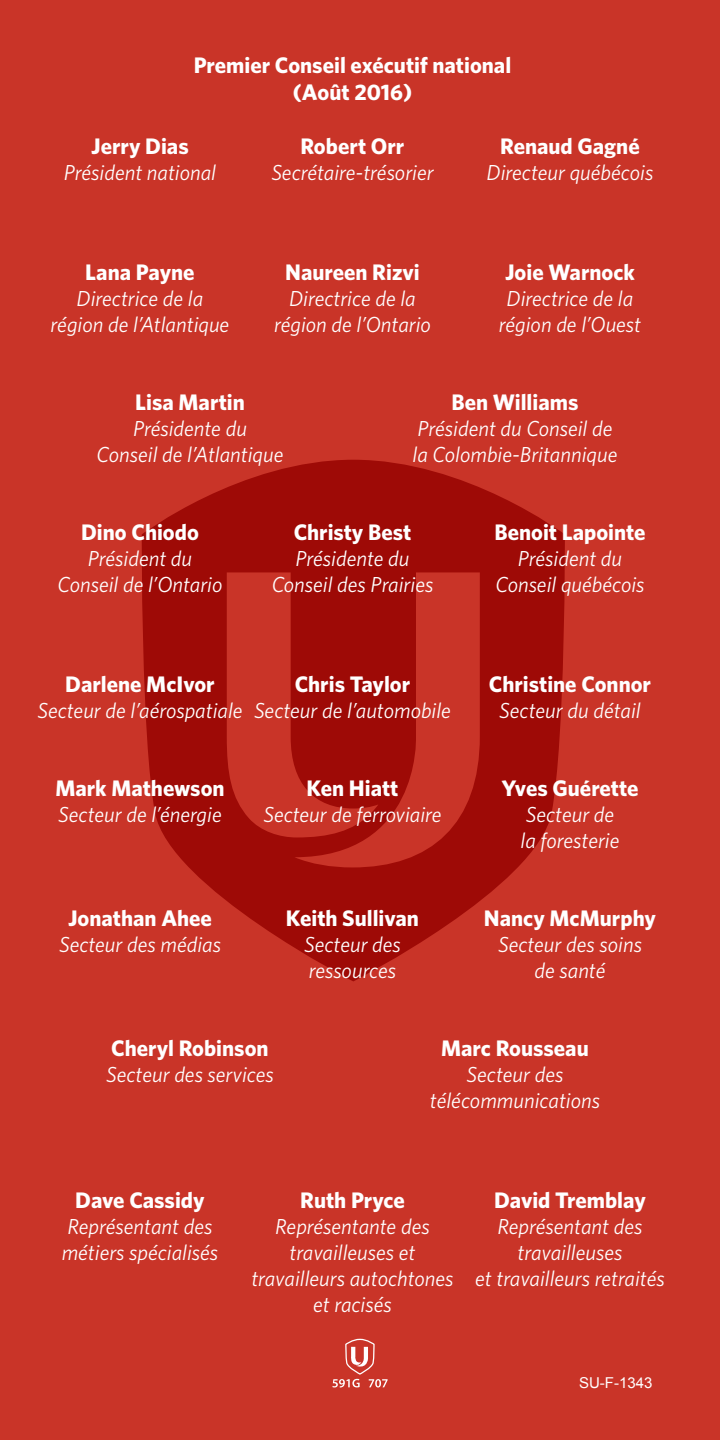
<style>
.page{position:relative;width:720px;height:1440px;background:#c93428}
.page>*{position:absolute;margin:0;border:0;box-sizing:border-box;transform-origin:0 0}
.t1{font:700 22.5px/27px "Whitney";color:#fff;text-align:center}
.t2{font:italic 21.75px/26px "Whitney";color:#fff}
.t3{font:15px "Arial";color:#fff}
</style>
<div class="page">
<svg style="left:141px;top:460px;width:424px;height:521px;fill:#9e0a06"></svg>
<svg style="left:332px;top:1339px;width:56px;height:49px"></svg>
<p class="t1" style="left:194px;top:51px;width:319px">Premier Conseil exécutif national (Août 2016)</p>
<p class="t1" style="left:91px;top:132px;width:99px">Jerry Dias</p>
<p class="t1" style="left:301px;top:132px;width:105px">Robert Orr</p>
<p class="t1" style="left:500px;top:132px;width:141px">Renaud Gagné</p>
<p class="t2" style="left:64px;top:159px;width:154px">Président national</p>
<p class="t2" style="left:271px;top:159px;width:164px">Secrétaire-trésorier</p>
<p class="t2" style="left:487px;top:159px;width:168px">Directeur québécois</p>
<p class="t1" style="left:85px;top:258px;width:111px">Lana Payne</p>
<p class="t1" style="left:285px;top:258px;width:136px">Naureen Rizvi</p>
<p class="t1" style="left:505px;top:258px;width:131px">Joie Warnock</p>
<p class="t2" style="left:77px;top:285px;width:128px">Directrice de la</p>
<p class="t2" style="left:289px;top:285px;width:128px">Directrice de la</p>
<p class="t2" style="left:507px;top:285px;width:128px">Directrice de la</p>
<p class="t2" style="left:51px;top:311px;width:180px">région de l’Atlantique</p>
<p class="t2" style="left:274px;top:311px;width:158px">région de l’Ontario</p>
<p class="t2" style="left:499px;top:311px;width:144px">région de l’Ouest</p>
<p class="t1" style="left:135px;top:388px;width:111px">Lisa Martin</p>
<p class="t1" style="left:451px;top:388px;width:129px">Ben Williams</p>
<p class="t2" style="left:133px;top:415px;width:115px">Présidente du</p>
<p class="t2" style="left:418px;top:415px;width:197px">Président du Conseil de</p>
<p class="t2" style="left:97px;top:441px;width:188px">Conseil de l’Atlantique</p>
<p class="t2" style="left:413px;top:441px;width:206px">la Colombie-Britannique</p>
<p class="t1" style="left:81px;top:518px;width:119px">Dino Chiodo</p>
<p class="t1" style="left:294px;top:518px;width:119px">Christy Best</p>
<p class="t1" style="left:494px;top:518px;width:153px">Benoit Lapointe</p>
<p class="t2" style="left:88px;top:545px;width:106px">Président du</p>
<p class="t2" style="left:296px;top:545px;width:115px">Présidente du</p>
<p class="t2" style="left:518px;top:545px;width:106px">Président du</p>
<p class="t2" style="left:57px;top:571px;width:167px">Conseil de l’Ontario</p>
<p class="t2" style="left:272px;top:571px;width:163px">Conseil des Prairies</p>
<p class="t2" style="left:495px;top:571px;width:151px">Conseil québécois</p>
<p class="t1" style="left:65px;top:670px;width:151px">Darlene McIvor</p>
<p class="t1" style="left:295px;top:670px;width:117px">Chris Taylor</p>
<p class="t1" style="left:489px;top:670px;width:164px">Christine Connor</p>
<p class="t2" style="left:37px;top:697px;width:415px">Secteur de l’aérospatiale Secteur de l’automobile</p>
<p class="t2" style="left:499px;top:697px;width:143px">Secteur du détail</p>
<p class="t1" style="left:55px;top:774px;width:171px">Mark Mathewson</p>
<p class="t1" style="left:307px;top:774px;width:93px">Ken Hiatt</p>
<p class="t1" style="left:501px;top:774px;width:139px">Yves Guérette</p>
<p class="t2" style="left:58px;top:801px;width:165px">Secteur de l’énergie</p>
<p class="t2" style="left:263px;top:801px;width:180px">Secteur de ferroviaire</p>
<p class="t2" style="left:521px;top:801px;width:100px">Secteur de la foresterie</p>
<p class="t1" style="left:68px;top:904px;width:145px">Jonathan Ahee</p>
<p class="t1" style="left:286px;top:904px;width:135px">Keith Sullivan</p>
<p class="t1" style="left:484px;top:904px;width:174px">Nancy McMurphy</p>
<p class="t2" style="left:59px;top:931px;width:163px">Secteur des médias</p>
<p class="t2" style="left:304px;top:931px;width:98px">Secteur des</p>
<p class="t2" style="left:498px;top:931px;width:145px">Secteur des soins</p>
<p class="t2" style="left:309px;top:957px;width:89px">ressources</p>
<p class="t2" style="left:535px;top:957px;width:72px">de santé</p>
<p class="t1" style="left:111px;top:1034px;width:159px">Cheryl Robinson</p>
<p class="t1" style="left:441px;top:1034px;width:149px">Marc Rousseau</p>
<p class="t2" style="left:106px;top:1061px;width:169px">Secteur des services</p>
<p class="t2" style="left:430px;top:1061px;width:172px;text-align:center">Secteur des télécommunications</p>
<p class="t1" style="left:75px;top:1186px;width:131px">Dave Cassidy</p>
<p class="t1" style="left:300px;top:1186px;width:106px">Ruth Pryce</p>
<p class="t1" style="left:494px;top:1186px;width:153px">David Tremblay</p>
<p class="t2" style="left:68px;top:1213px;width:146px">Représentant des</p>
<p class="t2" style="left:275px;top:1213px;width:156px">Représentante des</p>
<p class="t2" style="left:498px;top:1213px;width:146px">Représentant des</p>
<p class="t2" style="left:62px;top:1239px;width:158px">métiers spécialisés</p>
<p class="t2" style="left:290px;top:1239px;width:127px">travailleuses et</p>
<p class="t2" style="left:518px;top:1239px;width:106px">travailleuses</p>
<p class="t2" style="left:251px;top:1265px;width:415px">travailleurs autochtones et travailleurs retraités</p>
<p class="t2" style="left:313px;top:1291px;width:80px">et racisés</p>
<p class="t3" style="left:579px;top:1372px;width:75px">SU-F-1343</p>
</div>
